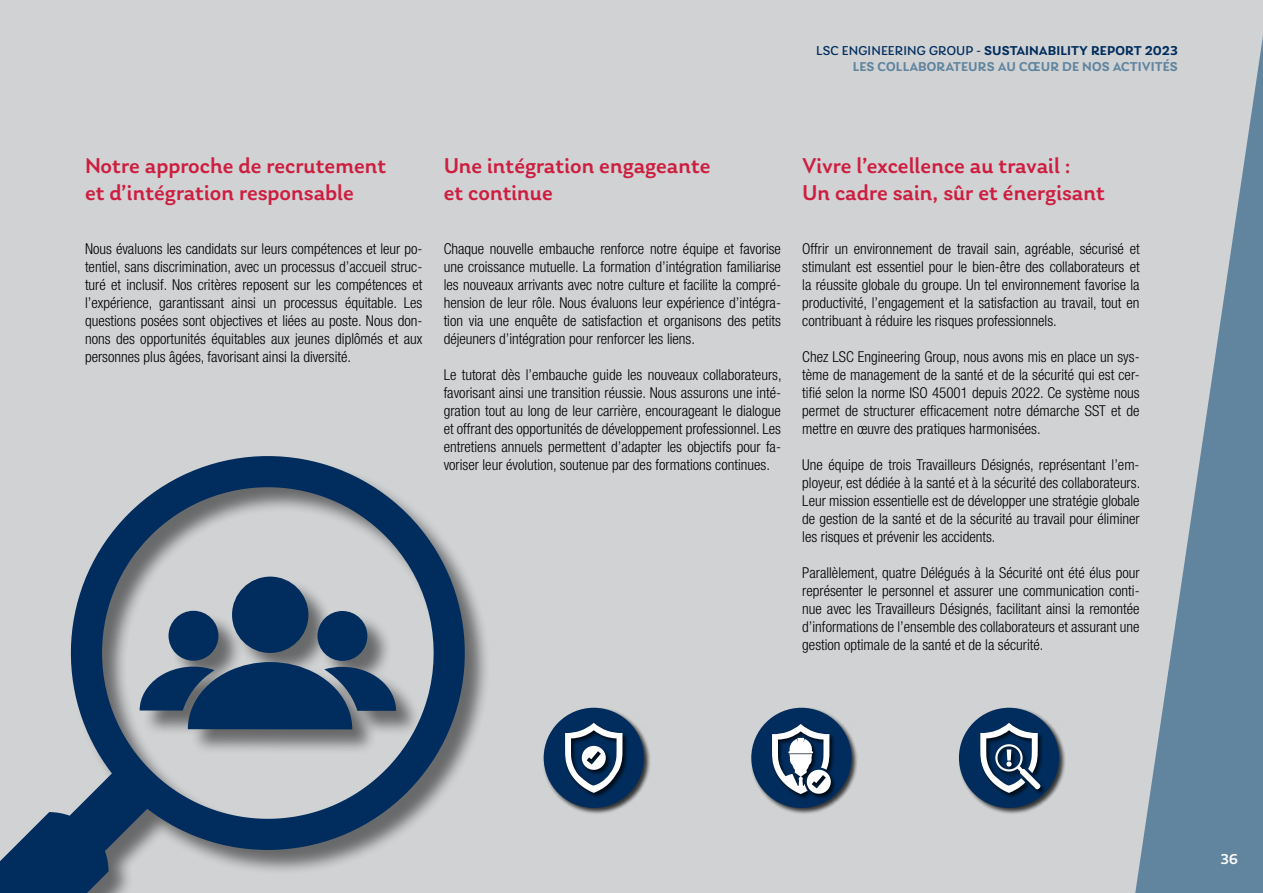
<style>
.page{position:relative;width:1263px;height:893px;background:#d1d2d4}
.page>*{position:absolute;margin:0;border:0;box-sizing:border-box;transform-origin:0 0}
.t1{font:500 22.5px/27px "Laca";color:#cd1e40}
.t2{font:300 condensed 15px/18px "Helvetica Neue LT Pro";color:#000;text-align:justify}
.t3{font:500 15px "Laca";color:#fff}
.t4{font:600 13.5px/16.2px "Laca";letter-spacing:.01em;color:#61859f;text-align:right}
.s1{font-weight:400;color:#002d5d}
.s2{color:#002d5d}
</style>
<div class="page">
<svg style="left:0;top:456px;width:484px;height:437px"></svg>
<div style="left:232px;top:577px;width:76px;height:76px;background:#002d5d;border-radius:50%"></div>
<div style="left:168px;top:611px;width:50px;height:50px;background:#002d5d;border-radius:50%"></div>
<div style="left:317px;top:611px;width:50px;height:50px;background:#002d5d;border-radius:50%"></div>
<svg style="left:140px;top:662px;width:256px;height:67px;background:#2e4e71"></svg>
<svg style="left:1135px;top:36px;width:128px;height:857px"></svg>
<div style="left:750px;top:706px;width:108px;height:109px;background:#000;opacity:.75"></div>
<div style="left:751px;top:708px;width:100px;height:100px;background:#002d5d;border-radius:50%"></div>
<div style="left:771px;top:723px;width:65px;height:76px;background:#000;opacity:.75"></div>
<svg style="left:772px;top:724px;width:59px;height:70px"></svg>
<div style="left:542px;top:706px;width:108px;height:109px;background:#000;opacity:.75"></div>
<div style="left:544px;top:708px;width:100px;height:100px;background:#002d5d;border-radius:50%"></div>
<div style="left:564px;top:722px;width:64px;height:77px;background:#000;opacity:.75"></div>
<svg style="left:565px;top:723px;width:57px;height:70px"></svg>
<div style="left:958px;top:706px;width:108px;height:109px;background:#000;opacity:.75"></div>
<div style="left:959px;top:708px;width:100px;height:100px;background:#002d5d;border-radius:50%"></div>
<div style="left:979px;top:722px;width:67px;height:76px;background:#000;opacity:.75"></div>
<svg style="left:980px;top:723px;width:60px;height:70px"></svg>
<p class="t4" style="left:816px;top:43px;width:363px"><span class="s1">LSC ENGINEERING GROUP -</span> <span class="s2">SUSTAINABILITY REPORT 2023<br></span>LES COLLABORATEURS AU CŒUR DE NOS ACTIVITÉS</p>
<h1 class="t1" style="left:85px;top:152px;width:303px">Notre approche de recrutement et d’intégration responsable</h1>
<p class="t2" style="left:85px;top:240px;width:339px">Nous évaluons les candidats sur leurs compétences et leur po&shy;tentiel, sans discrimination, avec un processus d’accueil struc&shy;turé et inclusif. Nos critères reposent sur les compétences et l’expérience, garantissant ainsi un processus équitable. Les questions posées sont objectives et liées au poste. Nous don&shy;nons des opportunités équitables aux jeunes diplômés et aux personnes plus âgées, favorisant ainsi la diversité.</p>
<h1 class="t1" style="left:444px;top:152px;width:268px">Une intégration engageante et continue</h1>
<p class="t2" style="left:444px;top:240px;width:339px">Chaque nouvelle embauche renforce notre équipe et favorise une croissance mutuelle. La formation d’intégration familiarise les nouveaux arrivants avec notre culture et facilite la compré&shy;hension de leur rôle. Nous évaluons leur expérience d’intégra&shy;tion via une enquête de satisfaction et organisons des petits déjeuners d’intégration pour renforcer les liens.</p>
<p class="t2" style="left:444px;top:366px;width:339px">Le tutorat dès l’embauche guide les nouveaux collaborateurs, favorisant ainsi une transition réussie. Nous assurons une inté&shy;gration tout au long de leur carrière, encourageant le dialogue et offrant des opportunités de développement professionnel. Les entretiens annuels permettent d’adapter les objectifs pour fa&shy;voriser leur évolution, soutenue par des formations continues.</p>
<h1 class="t1" style="left:802px;top:152px;width:304px">Vivre l’excellence au travail :<br>Un cadre sain, sûr et énergisant</h1>
<p class="t2" style="left:802px;top:240px;width:339px">Offrir un environnement de travail sain, agréable, sécurisé et stimulant est essentiel pour le bien-être des collaborateurs et la réussite globale du groupe. Un tel environnement favorise la productivité, l’engagement et la satisfaction au travail, tout en contribuant à réduire les risques professionnels.</p>
<p class="t2" style="left:802px;top:348px;width:339px">Chez LSC Engineering Group, nous avons mis en place un sys&shy;tème de management de la santé et de la sécurité qui est cer&shy;tifié selon la norme ISO 45001 depuis 2022. Ce système nous permet de structurer efficacement notre démarche SST et de mettre en œuvre des pratiques harmonisées.</p>
<p class="t2" style="left:802px;top:456px;width:339px">Une équipe de trois Travailleurs Désignés, représentant l’em&shy;ployeur, est dédiée à la santé et à la sécurité des collaborateurs.<br>Leur mission essentielle est de développer une stratégie globale de gestion de la santé et de la sécurité au travail pour éliminer les risques et prévenir les accidents.</p>
<p class="t2" style="left:802px;top:564px;width:339px">Parallèlement, quatre Délégués à la Sécurité ont été élus pour représenter le personnel et assurer une communication conti&shy;nue avec les Travailleurs Désignés, facilitant ainsi la remontée d’informations de l’ensemble des collaborateurs et assurant une gestion optimale de la santé et de la sécurité.</p>
<p class="t3" style="left:1220px;top:851px;width:19px">36</p>
</div>
